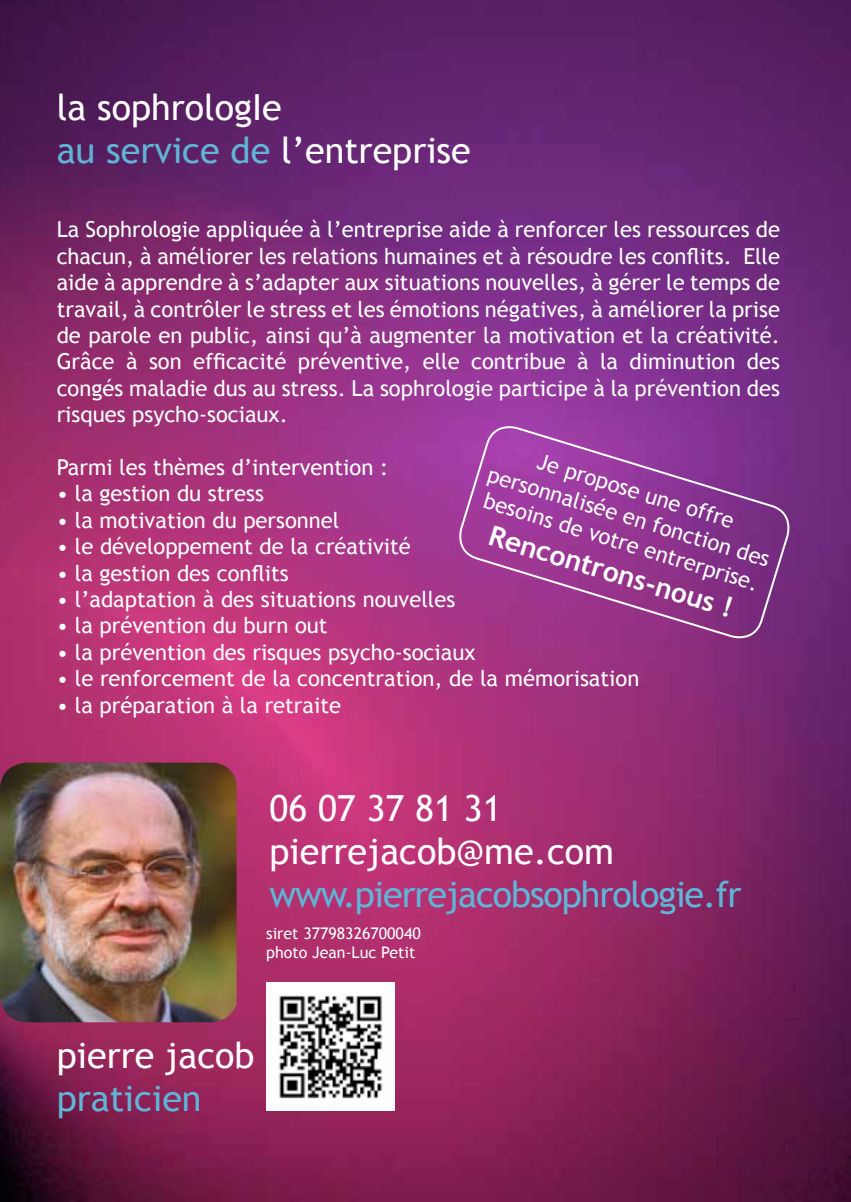
<style>
.page{position:relative;width:851px;height:1202px;background:#fff}
.page>*{position:absolute;margin:0;border:0;box-sizing:border-box;transform-origin:0 0}
.t1{font:36px/43.2px "Trebuchet MS";color:#fff}
.t2{font:36px "Trebuchet MS";letter-spacing:-.03em;color:#60b5d7}
.t3{font:36px "Trebuchet MS";color:#60b5d7}
.t4{font:700 28px "Trebuchet MS";color:#fff}
.t5{font:22px/26.4px "Trebuchet MS";color:#fff;text-align:justify}
.t6{font:16px/19.2px "Trebuchet MS";color:#fff}
.s1{color:#60b5d7}
</style>
<div class="page">
<img style="left:0;top:0;width:850px;height:1202px">
<img style="left:0;top:763px;width:236px;height:259px">
<img style="left:266px;top:982px;width:128px;height:128px">
<svg style="left:454px;top:421px;width:340px;height:222px;background:#943993"></svg>
<h1 class="t1" style="left:57px;top:86px;width:415px">la sophrologIe<br><span class="s1">au service de</span> l’entreprise</h1>
<p class="t5" style="left:57px;top:217px;width:724px">La Sophrologie appliquée à l’entreprise aide à renforcer les ressources de chacun, à améliorer les relations humaines et à résoudre les conflits. Elle aide à apprendre à s’adapter aux situations nouvelles, à gérer le temps de travail, à contrôler le stress et les émotions négatives, à améliorer la prise de parole en public, ainsi qu’à augmenter la motivation et la créativité.<br>Grâce à son efficacité préventive, elle contribue à la diminution des congés maladie dus au stress. La sophrologie participe à la prévention des risques psycho-sociaux.</p>
<p class="t5" style="left:57px;top:454px;width:333px">Parmi les thèmes d’intervention :</p>
<p class="t5" style="left:57px;top:481px;width:209px">• la gestion du stress</p>
<p class="t5" style="left:57px;top:507px;width:284px">• la motivation du personnel</p>
<p class="t5" style="left:57px;top:533px;width:355px">• le développement de la créativité</p>
<p class="t5" style="left:57px;top:560px;width:233px">• la gestion des conflits</p>
<p class="t5" style="left:57px;top:586px;width:400px">• l’adaptation à des situations nouvelles</p>
<p class="t5" style="left:57px;top:613px;width:272px">• la prévention du burn out</p>
<p class="t5" style="left:57px;top:639px;width:420px">• la prévention des risques psycho-sociaux</p>
<p class="t5" style="left:57px;top:665px;width:584px">• le renforcement de la concentration, de la mémorisation</p>
<p class="t5" style="left:57px;top:692px;width:286px">• la préparation à la retraite</p>
<p class="t5" style="left:500px;top:436px;width:295px;text-align:center;rotate:17deg">Je propose une offre personnalisée en fonction des besoins de votre entrerprise.</p>
<p class="t4" style="left:494px;top:518px;width:255px;rotate:17deg">Rencontrons-nous !</p>
<h1 class="t1" style="left:269px;top:787px;width:346px">06 07 37 81 31 pierrejacob@me.com</h1>
<h1 class="t2" style="left:269px;top:873px;width:473px">www.pierrejacobsophrologie.fr</h1>
<p class="t6" style="left:266px;top:924px;width:156px">siret 37798326700040 photo Jean-Luc Petit</p>
<h1 class="t1" style="left:57px;top:1034px;width:199px">pierre jacob</h1>
<h1 class="t3" style="left:57px;top:1077px;width:146px">praticien</h1>
</div>
